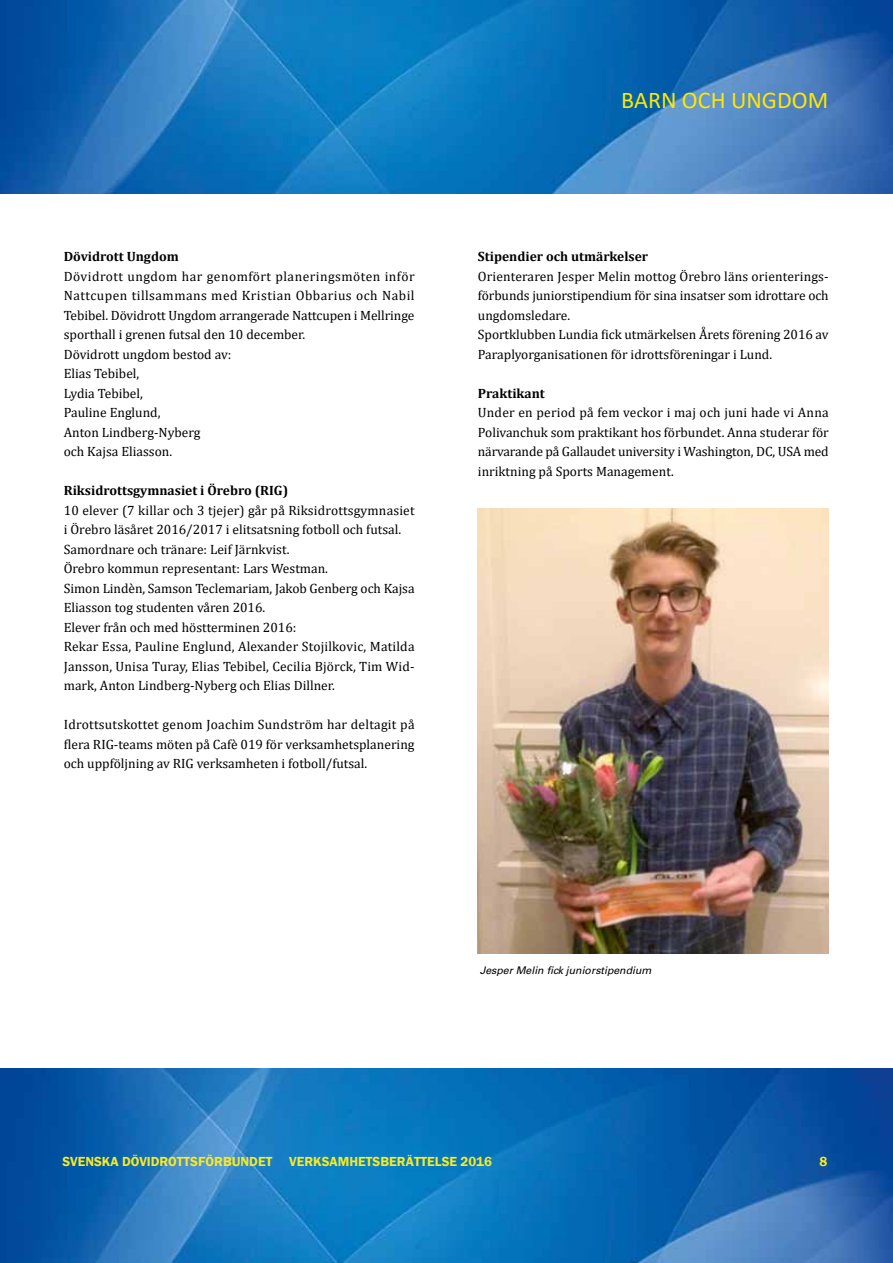
<style>
.page{position:relative;width:893px;height:1263px;background:#fff}
.page>*{position:absolute;margin:0;border:0;box-sizing:border-box;transform-origin:0 0}
.t1{font:24px "Calibri";color:#ffe700}
.t2{font:13.5px/19.5px "Cambria";color:#000}
.t3{font:700 13.5px "Cambria";color:#000}
.t4{font:600 13.5px "Franklin Gothic";color:#f8e926}
.t5{font:italic 10.5px "Univers";color:#000}
</style>
<div class="page">
<img style="left:0;top:1068px;width:893px;height:195px">
<img style="left:0;top:0;width:893px;height:193px">
<img style="left:477px;top:508px;width:352px;height:446px">
<p class="t3" style="left:64px;top:247px;width:116px">Dövidrott Ungdom</p>
<p class="t2" style="left:64px;top:266px;width:352px">Dövidrott ungdom har genomfört planeringsmöten inför Nattcupen tillsammans med Kristian Obbarius och Nabil Tebibel. Dövidrott Ungdom arrangerade Nattcupen i Mellringe sporthall i grenen futsal den 10 december.<br>Dövidrott ungdom bestod av:<br>Elias Tebibel,<br>Lydia Tebibel,<br>Pauline Englund,<br>Anton Lindberg-Nyberg<br>och Kajsa Eliasson.</p>
<p class="t3" style="left:64px;top:481px;width:226px">Riksidrottsgymnasiet i Örebro (RIG)</p>
<p class="t2" style="left:64px;top:500px;width:352px">10 elever (7 killar och 3 tjejer) går på Riksidrottsgymnasiet i Örebro läsåret 2016/2017 i elitsatsning fotboll och futsal.<br>Samordnare och tränare: Leif Järnkvist.<br>Örebro kommun representant: Lars Westman.<br>Simon Lindèn, Samson Teclemariam, Jakob Genberg och Kajsa Eliasson tog studenten våren 2016.<br>Elever från och med höstterminen 2016:<br>Rekar Essa, Pauline Englund, Alexander Stojilkovic, Matilda Jansson, Unisa Turay, Elias Tebibel, Cecilia Björck, Tim Wid&shy;mark, Anton Lindberg-Nyberg och Elias Dillner.</p>
<p class="t2" style="left:64px;top:715px;width:352px;text-align:justify">Idrottsutskottet genom Joachim Sundström har deltagit på flera RIG-teams möten på Cafè 019 för verksamhetsplanering och uppföljning av RIG verksamheten i fotboll/futsal.</p>
<h1 class="t1" style="left:621px;top:83px;width:208px">BARN OCH UNGDOM</h1>
<p class="t3" style="left:478px;top:247px;width:172px">Stipendier och utmärkelser</p>
<p class="t2" style="left:478px;top:266px;width:352px">Orienteraren Jesper Melin mottog Örebro läns orienterings&shy;förbunds juniorstipendium för sina insatser som idrottare och ungdomsledare.<br>Sportklubben Lundia fick utmärkelsen Årets förening 2016 av Paraplyorganisationen för idrottsföreningar i Lund.</p>
<p class="t3" style="left:478px;top:384px;width:68px">Praktikant</p>
<p class="t2" style="left:478px;top:403px;width:352px;text-align:justify">Under en period på fem veckor i maj och juni hade vi Anna Polivanchuk som praktikant hos förbundet. Anna studerar för närvarande på Gallaudet university i Washington, DC, USA med inriktning på Sports Management.</p>
<p class="t5" style="left:480px;top:964px;width:173px">Jesper Melin fick juniorstipendium</p>
<p class="t4" style="left:62px;top:1153px;width:211px">SVENSKA DÖVIDROTTSFÖRBUNDET</p>
<p class="t4" style="left:289px;top:1153px;width:204px">VERKSAMHETSBERÄTTELSE 2016</p>
<p class="t4" style="left:819px;top:1153px;width:9px">8</p>
</div>
